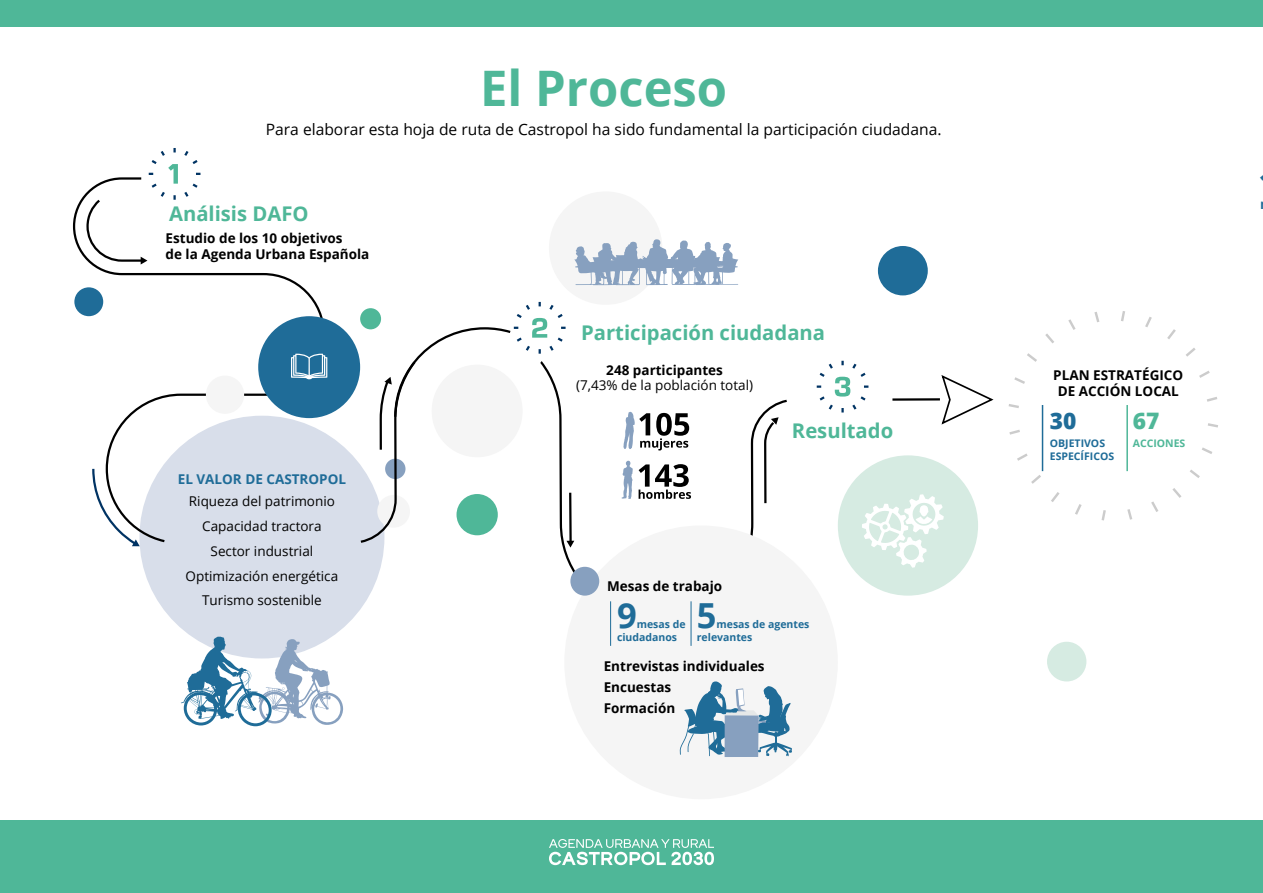
<style>
.page{position:relative;width:1263px;height:893px;background:#fff}
.page>*{position:absolute;margin:0;border:0;box-sizing:border-box;transform-origin:0 0}
.t1{font:700 48.9px "Open Sans";color:#4fb798}
.t2{font:700 34.5px "Open Sans";color:#1f6c98}
.t3{font:800 22.65px "Open Sans";color:#1f6c98}
.t4{font:800 22.65px "Open Sans";color:#4fb798}
.t5{font:700 20.25px "Open Sans";color:#4fb798}
.t6{font:15.6px "Open Sans";color:#000}
.t7{font:700 13.5px/16.5px "Open Sans";color:#000}
.t8{font:13.5px/24.8px "Open Sans";color:#000;text-align:center}
.t9{font:700 13.5px "Open Sans";color:#1f6c98}
.t10{font:700 10.5px/13.5px "Open Sans";color:#1f6c98}
.t11{font:700 10.5px "Open Sans";color:#4fb798}
</style>
<div class="page">
<div style="left:139px;top:416px;width:245px;height:242px;background:#d8deea;border-radius:50%"></div>
<svg style="left:72px;top:194px;width:254px;height:349px"></svg>
<div style="left:838px;top:455px;width:140px;height:141px;background:#d6ebe2;border-radius:50%"></div>
<div style="left:564px;top:525px;width:274px;height:274px;background:#f5f5f5;border-radius:50%"></div>
<div style="left:549px;top:191px;width:113px;height:114px;background:#f5f5f5;border-radius:50%"></div>
<svg style="left:1094px;top:312px;width:6px;height:10px"></svg>
<svg style="left:1127px;top:509px;width:5px;height:11px"></svg>
<svg style="left:1207px;top:397px;width:11px;height:5px"></svg>
<svg style="left:1009px;top:430px;width:11px;height:5px"></svg>
<svg style="left:1167px;top:329px;width:29px;height:28px"></svg>
<svg style="left:1031px;top:475px;width:29px;height:27px"></svg>
<svg style="left:1172px;top:469px;width:28px;height:29px"></svg>
<svg style="left:1027px;top:334px;width:27px;height:28px"></svg>
<svg style="left:1121px;top:311px;width:4px;height:11px"></svg>
<svg style="left:1101px;top:510px;width:5px;height:11px"></svg>
<svg style="left:1208px;top:423px;width:10px;height:5px"></svg>
<svg style="left:1008px;top:404px;width:11px;height:4px"></svg>
<svg style="left:1145px;top:317px;width:7px;height:10px"></svg>
<svg style="left:1075px;top:504px;width:7px;height:11px"></svg>
<svg style="left:1014px;top:377px;width:11px;height:7px"></svg>
<svg style="left:1202px;top:447px;width:10px;height:7px"></svg>
<svg style="left:1199px;top:371px;width:11px;height:7px"></svg>
<svg style="left:1017px;top:453px;width:11px;height:8px"></svg>
<svg style="left:1068px;top:319px;width:8px;height:11px"></svg>
<svg style="left:1151px;top:501px;width:8px;height:11px"></svg>
<div style="left:1047px;top:642px;width:39px;height:39px;background:#d6ebe2;border-radius:50%"></div>
<div style="left:258px;top:316px;width:102px;height:102px;background:#1f6c98;border-radius:50%"></div>
<div style="left:206px;top:376px;width:38px;height:38px;background:#f5f5f5;border-radius:50%"></div>
<div style="left:878px;top:246px;width:50px;height:49px;background:#1f6c98;border-radius:50%"></div>
<div style="left:74px;top:287px;width:29px;height:29px;background:#1f6c98;border-radius:50%"></div>
<div style="left:570px;top:567px;width:29px;height:29px;background:#87a0bf;border-radius:50%"></div>
<svg style="left:750px;top:399px;width:37px;height:137px"></svg>
<svg style="left:91px;top:467px;width:49px;height:79px"></svg>
<hr style="left:892px;top:398px;width:48px;height:3px;background:#000">
<svg style="left:941px;top:375px;width:53px;height:50px"></svg>
<svg style="left:85px;top:148px;width:118px;height:117px"></svg>
<svg style="left:358px;top:301px;width:224px;height:283px"></svg>
<svg style="left:816px;top:360px;width:53px;height:53px"></svg>
<svg style="left:291px;top:354px;width:36px;height:25px"></svg>
<svg style="left:862px;top:494px;width:82px;height:74px"></svg>
<svg style="left:181px;top:637px;width:162px;height:89px"></svg>
<svg style="left:679px;top:681px;width:113px;height:76px"></svg>
<svg style="left:574px;top:239px;width:164px;height:46px"></svg>
<div style="left:0;top:0;width:1263px;height:26px;background:#4fb798"></div>
<div style="left:0;top:821px;width:1263px;height:72px;background:#4fb798"></div>
<svg style="left:549px;top:839px;width:165px;height:26px"></svg>
<svg style="left:623px;top:412px;width:66px;height:38px"></svg>
<svg style="left:621px;top:461px;width:12px;height:38px"></svg>
<svg style="left:639px;top:464px;width:52px;height:35px"></svg>
<hr style="left:1126px;top:405px;width:2px;height:66px;background:#4fb798">
<hr style="left:1042px;top:405px;width:1px;height:66px;background:#1f6c98">
<hr style="left:691px;top:601px;width:1px;height:45px;background:#1f6c98">
<hr style="left:610px;top:601px;width:1px;height:45px;background:#1f6c98">
<h1 class="t1" style="left:480px;top:54px;width:249px">El Proceso</h1>
<p class="t6" style="left:266px;top:118px;width:677px">Para elaborar esta hoja de ruta de Castropol ha sido fundamental la participación ciudadana.</p>
<h3 class="t5" style="left:169px;top:200px;width:141px">Análisis DAFO</h3>
<p class="t7" style="left:166px;top:229px;width:205px">Estudio de los 10 objetivos<br>de la Agenda Urbana Española</p>
<p class="t9" style="left:178px;top:469px;width:170px">EL VALOR DE CASTROPOL</p>
<p class="t8" style="left:186px;top:489px;width:154px">Riqueza del patrimonio<br>Capacidad tractora<br>Sector industrial<br>Optimización energética<br>Turismo sostenible</p>
<h3 class="t5" style="left:581px;top:318px;width:245px">Participación ciudadana</h3>
<p class="t7" style="left:606px;top:361px;width:118px">248 participantes</p>
<p class="t8" style="left:576px;top:372px;width:178px">(7,43% de la población total)</p>
<p class="t7" style="left:607px;top:578px;width:117px">Mesas de trabajo</p>
<h3 class="t5" style="left:792px;top:416px;width:103px">Resultado</h3>
<h2 class="t2" style="left:617px;top:591px;width:21px">9</h2>
<p class="t10" style="left:617px;top:617px;width:70px;text-indent:20px">mesas de ciudadanos</p>
<h2 class="t2" style="left:697px;top:591px;width:21px">5</h2>
<p class="t10" style="left:697px;top:617px;width:114px;text-indent:20px">mesas de agentes relevantes</p>
<p class="t7" style="left:604px;top:655px;width:162px;line-height:21px">Entrevistas individuales<br>Encuestas<br>Formación</p>
<p class="t7" style="left:1053px;top:366px;width:131px;text-align:center">PLAN ESTRATÉGICO<br>DE ACCIÓN LOCAL</p>
<h3 class="t3" style="left:1050px;top:404px;width:28px">30</h3>
<p class="t10" style="left:1050px;top:436px;width:66px">OBJETIVOS<br>ESPECÍFICOS</p>
<h3 class="t4" style="left:1133px;top:403px;width:28px">67</h3>
<p class="t11" style="left:1133px;top:435px;width:54px">ACCIONES</p>
</div>
